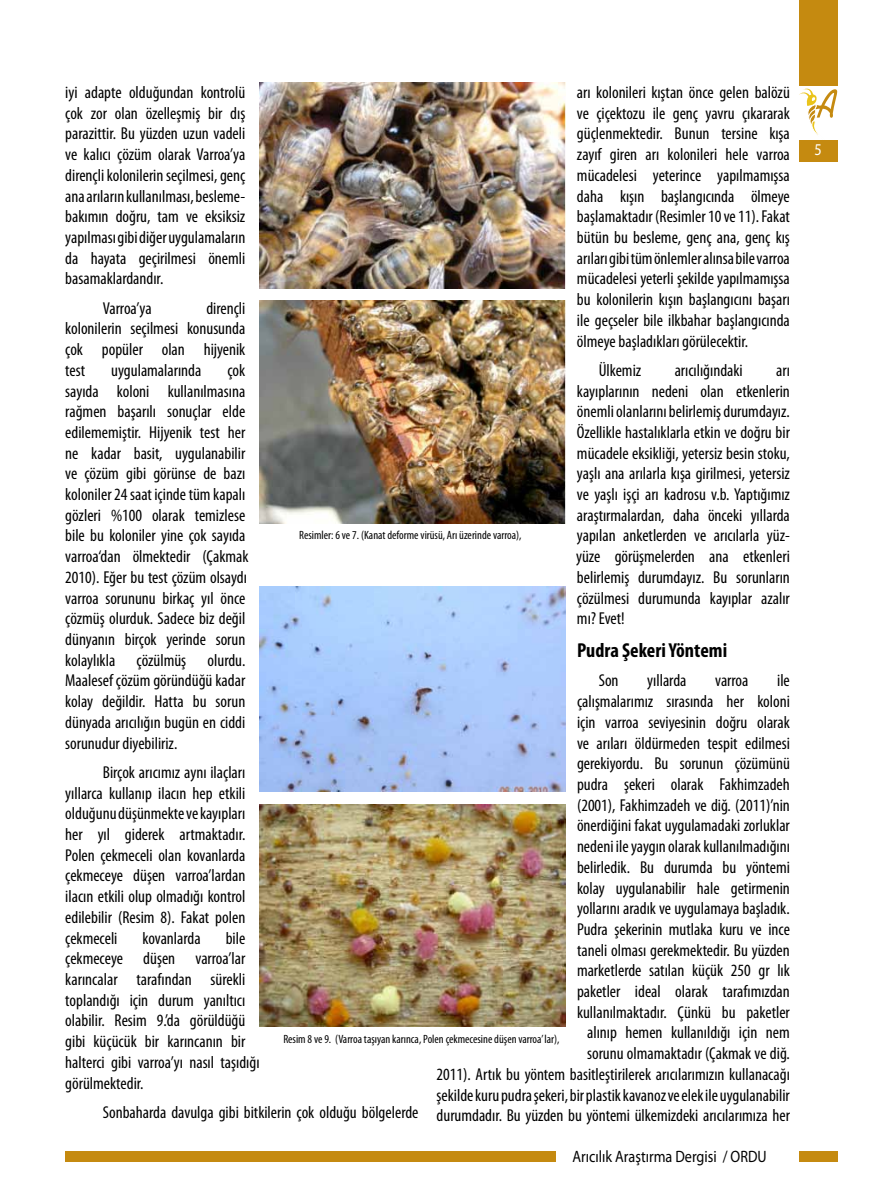
<style>
.page{position:relative;width:872px;height:1204px;background:#fff}
.page>*{position:absolute;margin:0;border:0;box-sizing:border-box;transform-origin:0 0}
.t1{font:700 condensed 20.25px "Myriad Pro";color:#000}
.t2{font:condensed 17.25px/20.7px "Myriad Pro";color:#000;text-align:justify}
.t3{font:16.5px "Myriad Pro";color:#000;scale:.86 1}
.t4{font:16.5px "Myriad Pro";color:#fff;scale:.86 1}
.t5{font:condensed 12px "Myriad Pro";color:#000}
</style>
<div class="page">
<svg style="left:799px;top:88px;width:38px;height:47px"></svg>
<div style="left:799px;top:0;width:38px;height:85px;background:#c58a10"></div>
<div style="left:799px;top:140px;width:38px;height:22px;background:#c58a10"></div>
<div style="left:799px;top:1151px;width:38px;height:10px;background:#c58a10"></div>
<div style="left:65px;top:1151px;width:491px;height:10px;background:#c58a10"></div>
<img style="left:259px;top:83px;width:306px;height:205px">
<img style="left:259px;top:300px;width:306px;height:223px">
<img style="left:259px;top:586px;width:306px;height:205px">
<img style="left:259px;top:804px;width:306px;height:222px">
<p class="t2" style="left:65px;top:82px;width:182px">iyi adapte olduğundan kontrolü çok zor olan özelleşmiş bir dış parazittir. Bu yüzden uzun vadeli ve kalıcı çözüm olarak Varroa’ya dirençli kolonilerin seçilmesi, genç ana arıların kullanılması, besleme&shy;bakımın doğru, tam ve eksiksiz yapılması gibi diğer uygulamaların da hayata geçirilmesi önemli basamaklardandır.</p>
<p class="t2" style="left:103px;top:297px;width:50px">Varroa’ya</p>
<p class="t2" style="left:577px;top:82px;width:214px">arı kolonileri kıştan önce gelen balözü ve çiçektozu ile genç yavru çıkararak güçlenmektedir. Bunun tersine kışa zayıf giren arı kolonileri hele varroa mücadelesi yeterince yapılmamışsa daha kışın başlangıcında ölmeye başlamaktadır (Resimler 10 ve 11). Fakat bütün bu besleme, genç ana, genç kış arıları gibi tüm önlemler alınsa bile varroa mücadelesi yeterli şekilde yapılmamışsa bu kolonilerin kışın başlangıcını başarı ile geçseler bile ilkbahar başlangıcında ölmeye başladıkları görülecektir.</p>
<p class="t2" style="left:598px;top:359px;width:44px">Ülkemiz</p>
<p class="t2" style="left:674px;top:359px;width:69px">arıcılığındaki</p>
<p class="t2" style="left:65px;top:297px;width:182px;text-indent:141px">dirençli kolonilerin seçilmesi konusunda çok popüler olan hijyenik test</p>
<p class="t2" style="left:65px;top:359px;width:185px;text-align:left;text-indent:162px">çok sayıda koloni kullanılmasına rağmen başarılı sonuçlar elde edilememiştir. Hijyenik test her ne kadar basit, uygulanabilir ve çözüm gibi görünse de bazı koloniler 24 saat içinde tüm kapalı gözleri %100 olarak temizlese bile bu koloniler yine çok sayıda varroa‘dan ölmektedir (Çakmak<br>2010). Eğer bu test çözüm olsaydı varroa sorununu birkaç yıl önce çözmüş olurduk. Sadece biz değil dünyanın birçok yerinde sorun kolaylıkla çözülmüş olurdu.<br>Maalesef çözüm göründüğü kadar kolay değildir. Hatta bu sorun dünyada arıcılığın bugün en ciddi sorunudur diyebiliriz.</p>
<p class="t2" style="left:65px;top:761px;width:182px;text-indent:38px">Birçok arıcımız aynı ilaçları yıllarca kullanıp ilacın hep etkili olduğunu düşünmekte ve kayıpları her yıl giderek artmaktadır.<br>Polen çekmeceli olan kovanlarda çekmeceye düşen varroa’lardan ilacın etkili olup olmadığı kontrol edilebilir (Resim 8). Fakat polen çekmeceli</p>
<p class="t2" style="left:111px;top:359px;width:92px">uygulamalarında</p>
<p class="t2" style="left:576px;top:359px;width:215px;text-indent:200px">arı kayıplarının nedeni olan etkenlerin önemli olanlarını belirlemiş durumdayız.<br>Özellikle hastalıklarla etkin ve doğru bir mücadele eksikliği, yetersiz besin stoku, yaşlı ana arılarla kışa girilmesi, yetersiz ve yaşlı işçi arı kadrosu v.b. Yaptığımız araştırmalardan, daha önceki yıllarda yapılan anketlerden ve arıcılarla yüz&shy;yüze görüşmelerden ana etkenleri belirlemiş durumdayız. Bu sorunların çözülmesi durumunda kayıplar azalır mı? Evet!</p>
<p class="t1" style="left:577px;top:637px;width:152px">Pudra Şekeri Yöntemi</p>
<p class="t2" style="left:598px;top:670px;width:21px">Son</p>
<p class="t2" style="left:647px;top:670px;width:41px">yıllarda</p>
<p class="t2" style="left:715px;top:670px;width:35px">varroa</p>
<p class="t5" style="left:299px;top:527px;width:224px">Resimler: 6 ve 7. (Kanat deforme virüsü, Arı üzerinde varroa),</p>
<p class="t2" style="left:436px;top:670px;width:355px;text-align:right">ile<br>çalışmalarımız sırasında her koloni<br>için varroa seviyesinin doğru olarak<br>ve arıları öldürmeden tespit edilmesi<br>gerekiyordu. Bu sorunun çözümünü<br>pudra şekeri olarak Fakhimzadeh<br>(2001), Fakhimzadeh ve diğ. (2011)’nin<br>önerdiğini fakat uygulamadaki zorluklar<br>nedeni ile yaygın olarak kullanılmadığını<br>belirledik. Bu durumda bu yöntemi<br>kolay uygulanabilir hale getirmenin<br>yollarını aradık ve uygulamaya başladık.<br>Pudra şekerinin mutlaka kuru ve ince<br>taneli olması gerekmektedir. Bu yüzden<br>marketlerde satılan küçük 250 gr lık<br>paketler ideal olarak tarafımızdan<br>kullanılmaktadır. Çünkü bu paketler<br>alınıp hemen kullanıldığı için nem<br>sorunu olmamaktadır (Çakmak ve diğ.<br>2011). Artık bu yöntem basitleştirilerek arıcılarımızın kullanacağı şekilde kuru pudra şekeri, bir plastik kavanoz ve elek ile uygulanabilir durumdadır. Bu yüzden bu yöntemi ülkemizdeki arıcılarımıza her</p>
<p class="t2" style="left:65px;top:927px;width:196px;text-align:left;text-indent:160px">bile çekmeceye düşen varroa’lar karıncalar tarafından sürekli toplandığı için durum yanıltıcı olabilir. Resim 9.’da görüldüğü gibi küçücük bir karıncanın bir halterci gibi varroa’yı nasıl taşıdığı görülmektedir.</p>
<p class="t2" style="left:103px;top:1101px;width:317px">Sonbaharda davulga gibi bitkilerin çok olduğu bölgelerde</p>
<p class="t2" style="left:142px;top:927px;width:60px">kovanlarda</p>
<p class="t5" style="left:283px;top:1031px;width:278px">Resim 8 ve 9. (Varroa taşıyan karınca, Polen çekmecesine düşen varroa’ lar),</p>
<p class="t3" style="left:572px;top:1146px;width:227px">Arıcılık Araştırma Dergisi / ORDU</p>
<p class="t4" style="left:814px;top:140px;width:10px">5</p>
</div>
